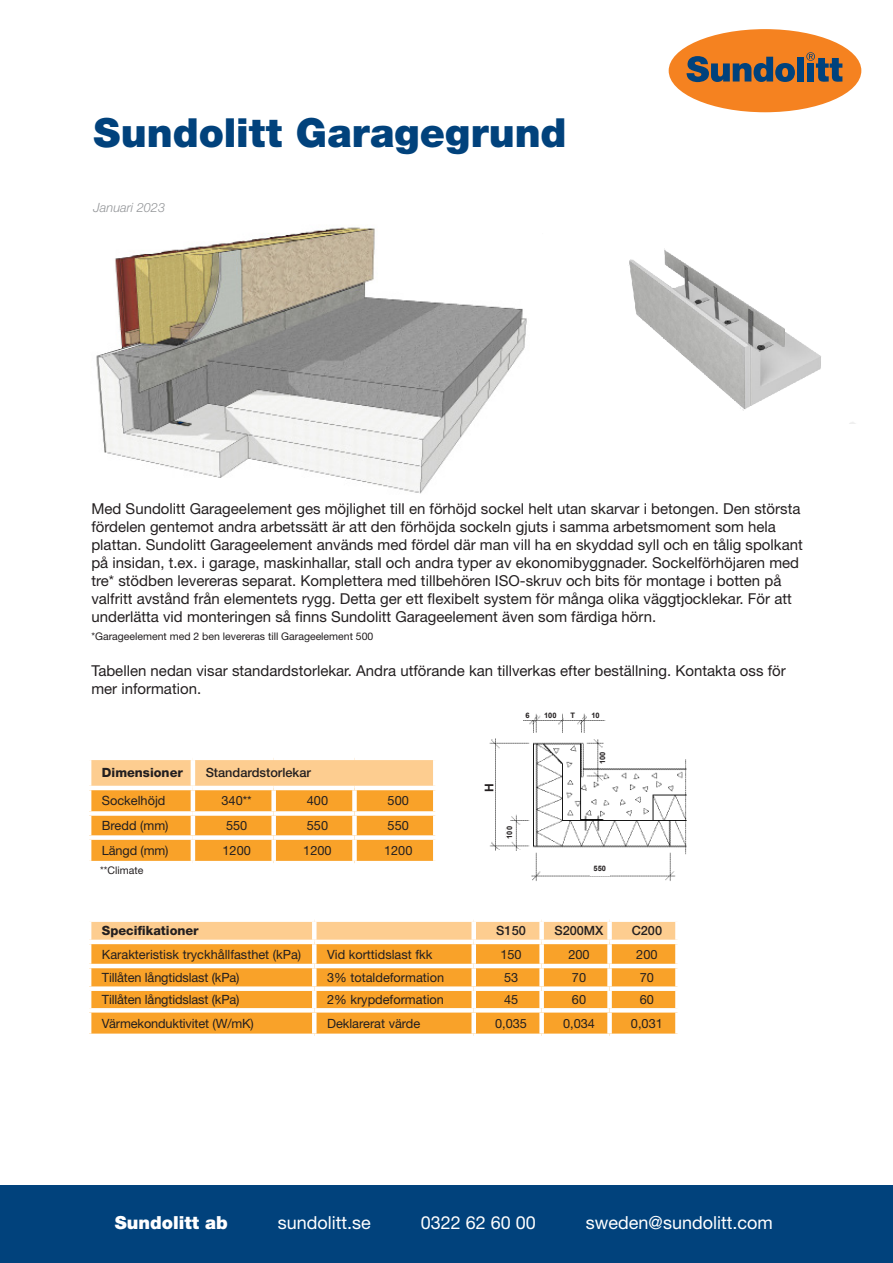
<style>
.page{position:relative;width:893px;height:1263px;background:#fff}
.page>*{position:absolute;margin:0;border:0;box-sizing:border-box;transform-origin:0 0}
.t1{font:900 40.2px "Helvetica Neue LT Std";color:#01427c}
.t2{font:18px "Helvetica Neue LT Std";color:#fff}
.t3{font:900 18px "Helvetica Neue LT Std";color:#fff}
.t4{font:15px/18px "Helvetica Neue LT Std";color:#231f20}
.t5{font:12.75px "Helvetica Neue LT Std";color:#231f20}
.t6{font:500 12.75px "Helvetica Neue LT Std";color:#231f20}
.t7{font:800 12.75px "Helvetica Neue LT Std";color:#231f20}
.t8{font:italic 300 12.75px "Helvetica Neue LT Std";color:#939598}
.t9{font:700 12px "Arial";color:#231f20}
.t10{font:10.5px "Helvetica Neue LT Std";color:#231f20}
.t11{font:700 7.5px "Arial";color:#231f20}
</style>
<div class="page">
<img style="left:96px;top:227px;width:431px;height:267px">
<div style="left:0;top:1185px;width:893px;height:78px;background:#01427c"></div>
<div style="left:91px;top:922px;width:584px;height:18px;background:#fdcd90"></div>
<div style="left:91px;top:944px;width:584px;height:89px;background:#f9a229"></div>
<div style="left:312px;top:922px;width:5px;height:18px;background:#fff"></div>
<div style="left:471px;top:922px;width:5px;height:18px;background:#fff"></div>
<div style="left:539px;top:922px;width:5px;height:18px;background:#fff"></div>
<div style="left:607px;top:922px;width:5px;height:18px;background:#fff"></div>
<div style="left:312px;top:944px;width:5px;height:20px;background:#fff"></div>
<div style="left:471px;top:944px;width:5px;height:20px;background:#fff"></div>
<div style="left:539px;top:944px;width:5px;height:20px;background:#fff"></div>
<div style="left:607px;top:944px;width:5px;height:20px;background:#fff"></div>
<hr style="left:87px;top:964px;width:227px;height:4px;background:#fff">
<hr style="left:314px;top:964px;width:160px;height:4px;background:#fff">
<div style="left:312px;top:968px;width:5px;height:18px;background:#fff"></div>
<hr style="left:474px;top:964px;width:68px;height:4px;background:#fff">
<div style="left:471px;top:968px;width:5px;height:18px;background:#fff"></div>
<hr style="left:542px;top:964px;width:68px;height:4px;background:#fff">
<div style="left:539px;top:968px;width:5px;height:18px;background:#fff"></div>
<hr style="left:610px;top:964px;width:70px;height:4px;background:#fff">
<div style="left:607px;top:968px;width:5px;height:18px;background:#fff"></div>
<div style="left:87px;top:986px;width:227px;height:5px;background:#fff"></div>
<div style="left:314px;top:986px;width:160px;height:5px;background:#fff"></div>
<div style="left:312px;top:991px;width:5px;height:17px;background:#fff"></div>
<div style="left:474px;top:986px;width:68px;height:5px;background:#fff"></div>
<div style="left:471px;top:991px;width:5px;height:17px;background:#fff"></div>
<div style="left:542px;top:986px;width:68px;height:5px;background:#fff"></div>
<div style="left:539px;top:991px;width:5px;height:17px;background:#fff"></div>
<div style="left:610px;top:986px;width:70px;height:5px;background:#fff"></div>
<div style="left:607px;top:991px;width:5px;height:17px;background:#fff"></div>
<svg style="left:89px;top:1008px;width:225px;height:4px"></svg>
<svg style="left:314px;top:1008px;width:160px;height:4px"></svg>
<div style="left:312px;top:1012px;width:5px;height:21px;background:#fff"></div>
<svg style="left:474px;top:1008px;width:68px;height:4px"></svg>
<div style="left:471px;top:1012px;width:5px;height:21px;background:#fff"></div>
<svg style="left:542px;top:1008px;width:68px;height:4px"></svg>
<div style="left:539px;top:1012px;width:5px;height:21px;background:#fff"></div>
<svg style="left:610px;top:1008px;width:67px;height:4px"></svg>
<div style="left:607px;top:1012px;width:5px;height:21px;background:#fff"></div>
<div style="left:669px;top:29px;width:192px;height:83px;background:#f58220;border-radius:50%"></div>
<svg style="left:687px;top:56px;width:108px;height:26px"></svg>
<div style="left:797px;top:57px;width:7px;height:25px;background:#01427c"></div>
<svg style="left:806px;top:52px;width:36px;height:30px"></svg>
<svg style="left:91px;top:760px;width:342px;height:101px;background:#faaf4a"></svg>
<hr style="left:191px;top:760px;width:4px;height:26px;background:#fff">
<hr style="left:87px;top:786px;width:106px;height:4px;background:#fff">
<hr style="left:193px;top:786px;width:81px;height:4px;background:#fff">
<hr style="left:191px;top:790px;width:4px;height:21px;background:#fff">
<hr style="left:274px;top:786px;width:80px;height:4px;background:#fff">
<div style="left:271px;top:790px;width:5px;height:21px;background:#fff"></div>
<hr style="left:354px;top:786px;width:84px;height:4px;background:#fff">
<div style="left:352px;top:790px;width:5px;height:21px;background:#fff"></div>
<div style="left:87px;top:811px;width:106px;height:5px;background:#fff"></div>
<div style="left:193px;top:811px;width:81px;height:5px;background:#fff"></div>
<hr style="left:191px;top:816px;width:4px;height:19px;background:#fff">
<div style="left:274px;top:811px;width:80px;height:5px;background:#fff"></div>
<div style="left:271px;top:816px;width:5px;height:19px;background:#fff"></div>
<div style="left:354px;top:811px;width:84px;height:5px;background:#fff"></div>
<div style="left:352px;top:816px;width:5px;height:19px;background:#fff"></div>
<div style="left:87px;top:835px;width:106px;height:5px;background:#fff"></div>
<div style="left:193px;top:835px;width:81px;height:5px;background:#fff"></div>
<hr style="left:191px;top:840px;width:4px;height:21px;background:#fff">
<div style="left:274px;top:835px;width:80px;height:5px;background:#fff"></div>
<div style="left:271px;top:840px;width:5px;height:21px;background:#fff"></div>
<div style="left:354px;top:835px;width:84px;height:5px;background:#fff"></div>
<div style="left:352px;top:840px;width:5px;height:21px;background:#fff"></div>
<img style="left:629px;top:248px;width:227px;height:176px">
<img style="left:489px;top:713px;width:198px;height:168px">
<div style="left:485px;top:765px;width:10px;height:46px;background:#fff"></div>
<div style="left:507px;top:824px;width:8px;height:17px;background:#fff"></div>
<div style="left:600px;top:750px;width:7px;height:17px;background:#fff"></div>
<div style="left:542px;top:712px;width:17px;height:7px;background:#fff"></div>
<div style="left:587px;top:712px;width:17px;height:7px;background:#fff"></div>
<div style="left:564px;top:712px;width:17px;height:7px;background:#fff"></div>
<div style="left:522px;top:712px;width:11px;height:7px;background:#fff"></div>
<div style="left:590px;top:865px;width:20px;height:10px;background:#fff"></div>
<p class="t1" style="left:94px;top:108px;width:475px">Sundolitt Garagegrund</p>
<p class="t8" style="left:94px;top:200px;width:73px">Januari 2023</p>
<p class="t4" style="left:91px;top:499px;width:713px">Med Sundolitt Garageelement ges möjlighet till en förhöjd sockel helt utan skarvar i betongen. Den största fördelen gentemot andra arbetssätt är att den förhöjda sockeln gjuts i samma arbetsmoment som hela plattan. Sundolitt Garageelement används med fördel där man vill ha en skyddad syll och en tålig spolkant på insidan, t.ex. i garage, maskinhallar, stall och andra typer av ekonomibyggnader. Sockelförhöjaren med tre* stödben levereras separat. Komplettera med tillbehören ISO-skruv och bits för montage i botten på valfritt avstånd från elementets rygg. Detta ger ett flexibelt system för många olika väggtjocklekar. För att underlätta vid monteringen så finns Sundolitt Garageelement även som färdiga hörn.</p>
<p class="t10" style="left:91px;top:630px;width:284px">*Garageelement med 2 ben levereras till Garageelement 500</p>
<p class="t4" style="left:91px;top:661px;width:696px">Tabellen nedan visar standardstorlekar. Andra utförande kan tillverkas efter beställning. Kontakta oss för mer information.</p>
<p class="t11" style="left:526px;top:710px;width:6px">6</p>
<p class="t11" style="left:544px;top:710px;width:14px">100</p>
<p class="t11" style="left:571px;top:710px;width:6px">T</p>
<p class="t11" style="left:591px;top:710px;width:10px">10</p>
<p class="t7" style="left:102px;top:765px;width:82px">Dimensioner</p>
<p class="t6" style="left:206px;top:765px;width:107px">Standardstorlekar</p>
<p class="t5" style="left:102px;top:793px;width:65px">Sockelhöjd</p>
<p class="t5" style="left:222px;top:793px;width:32px">340**</p>
<p class="t5" style="left:307px;top:793px;width:23px">400</p>
<p class="t5" style="left:388px;top:793px;width:23px">500</p>
<p class="t5" style="left:102px;top:818px;width:68px">Bredd (mm)</p>
<p class="t5" style="left:226px;top:818px;width:23px">550</p>
<p class="t5" style="left:307px;top:818px;width:23px">550</p>
<p class="t5" style="left:388px;top:818px;width:23px">550</p>
<p class="t5" style="left:102px;top:843px;width:68px">Längd (mm)</p>
<p class="t5" style="left:222px;top:843px;width:30px">1200</p>
<p class="t5" style="left:303px;top:843px;width:30px">1200</p>
<p class="t5" style="left:384px;top:843px;width:30px">1200</p>
<p class="t10" style="left:100px;top:864px;width:45px">**Climate</p>
<p class="t9" style="left:481px;top:792px;width:10px;rotate:-90deg">H</p>
<p class="t11" style="left:504px;top:839px;width:14px;rotate:-90deg">100</p>
<p class="t11" style="left:597px;top:764px;width:14px;rotate:-90deg">100</p>
<p class="t11" style="left:594px;top:863px;width:14px">550</p>
<p class="t7" style="left:102px;top:923px;width:98px">Specifikationer</p>
<p class="t6" style="left:496px;top:923px;width:31px">S150</p>
<p class="t6" style="left:554px;top:923px;width:51px">S200MX</p>
<p class="t6" style="left:632px;top:923px;width:32px">C200</p>
<p class="t5" style="left:102px;top:946px;width:201px">Karakteristisk tryckhållfasthet (kPa)</p>
<p class="t5" style="left:327px;top:946px;width:107px">Vid korttidslast fkk</p>
<p class="t5" style="left:500px;top:946px;width:23px">150</p>
<p class="t5" style="left:568px;top:946px;width:23px">200</p>
<p class="t5" style="left:636px;top:946px;width:23px">200</p>
<p class="t5" style="left:102px;top:970px;width:139px">Tillåten långtidslast (kPa)</p>
<p class="t5" style="left:327px;top:970px;width:119px">3% totaldeformation</p>
<p class="t5" style="left:504px;top:970px;width:16px">53</p>
<p class="t5" style="left:572px;top:970px;width:16px">70</p>
<p class="t5" style="left:640px;top:970px;width:16px">70</p>
<p class="t5" style="left:102px;top:992px;width:139px">Tillåten långtidslast (kPa)</p>
<p class="t5" style="left:327px;top:992px;width:118px">2% krypdeformation</p>
<p class="t5" style="left:504px;top:992px;width:16px">45</p>
<p class="t5" style="left:572px;top:992px;width:16px">60</p>
<p class="t5" style="left:640px;top:992px;width:16px">60</p>
<p class="t5" style="left:102px;top:1015px;width:153px">Värmekonduktivitet (W/mK)</p>
<p class="t5" style="left:327px;top:1015px;width:95px">Deklarerat värde</p>
<p class="t5" style="left:495px;top:1015px;width:33px">0,035</p>
<p class="t5" style="left:563px;top:1015px;width:33px">0,034</p>
<p class="t5" style="left:631px;top:1015px;width:33px">0,031</p>
<p class="t3" style="left:115px;top:1211px;width:115px">Sundolitt ab</p>
<p class="t2" style="left:278px;top:1211px;width:95px">sundolitt.se</p>
<p class="t2" style="left:421px;top:1211px;width:117px">0322 62 60 00</p>
<p class="t2" style="left:586px;top:1211px;width:188px">sweden@sundolitt.com</p>
</div>
